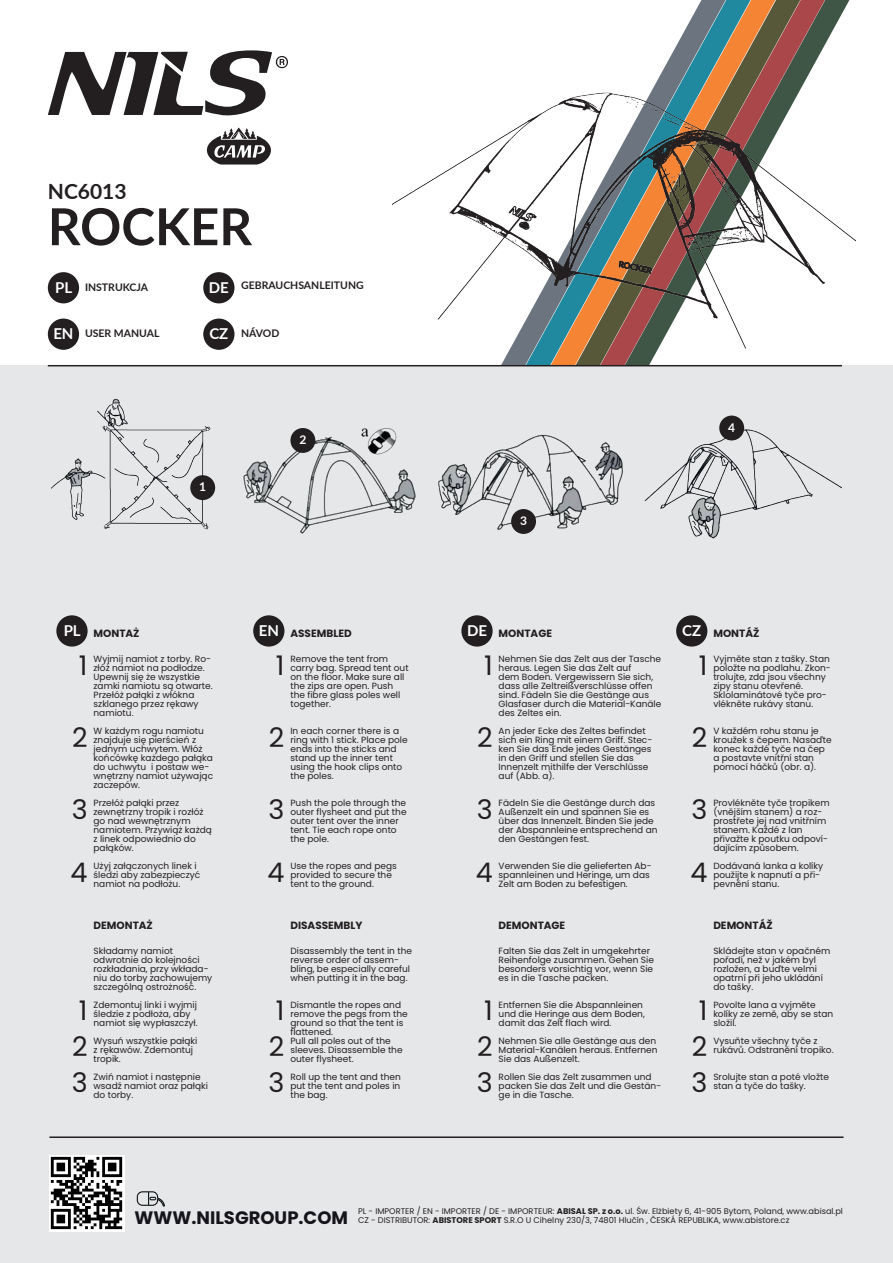
<style>
.page{position:relative;width:893px;height:1263px;background:#fff}
.page>*{position:absolute;margin:0;border:0;box-sizing:border-box;transform-origin:0 0}
.t1{font:700 51px "Lato";color:#231f20}
.t2{font:27px/36px "Poppins";color:#231f20;text-align:justify}
.t3{font:700 21px "Lato";color:#231f20}
.t4{font:700 18px "Poppins";color:#15141a}
.t5{font:700 15px "Lato";color:#fff}
.t6{font:700 12px "Lato";color:#fff}
.t7{font:700 10.5px "Poppins";color:#231f20}
.t8{font:700 10.5px "Lato";color:#231f20}
.t9{font:9px/9px "Poppins";color:#231f20}
.t10{font:8.25px/9px "Poppins";color:#231f20}
.s1{font-family:"Lato";font-size:15px;color:#fff}
.s2{font-weight:700}
</style>
<div class="page">
<svg style="left:664px;top:0;width:86px;height:68px"></svg>
<div style="left:0;top:366px;width:893px;height:897px;background:#e6e7e9"></div>
<hr style="left:48px;top:365px;width:794px;height:1px;background:#231f20">
<div style="left:48px;top:272px;width:31px;height:31px;background:#231f20;border-radius:50%"></div>
<div style="left:48px;top:319px;width:31px;height:31px;background:#231f20;border-radius:50%"></div>
<div style="left:203px;top:272px;width:31px;height:31px;background:#231f20;border-radius:50%"></div>
<div style="left:203px;top:319px;width:31px;height:31px;background:#231f20;border-radius:50%"></div>
<svg style="left:48px;top:50px;width:240px;height:65px"></svg>
<svg style="left:207px;top:127px;width:64px;height:38px"></svg>
<img style="left:49px;top:1155px;width:76px;height:76px">
<svg style="left:137px;top:1191px;width:28px;height:16px"></svg>
<div style="left:56px;top:615px;width:32px;height:32px;background:#231f20;border-radius:50%"></div>
<div style="left:253px;top:615px;width:31px;height:32px;background:#231f20;border-radius:50%"></div>
<div style="left:461px;top:615px;width:32px;height:32px;background:#231f20;border-radius:50%"></div>
<div style="left:676px;top:615px;width:31px;height:32px;background:#231f20;border-radius:50%"></div>
<hr style="left:49px;top:1136px;width:794px;height:2px;background:#231f20">
<img style="left:393px;top:68px;width:463px;height:299px">
<img style="left:51px;top:399px;width:791px;height:140px">
<div style="left:290px;top:428px;width:25px;height:25px;background:#231f20;border-radius:50%"></div>
<div style="left:511px;top:509px;width:25px;height:25px;background:#231f20;border-radius:50%"></div>
<div style="left:719px;top:416px;width:25px;height:24px;background:#231f20;border-radius:50%"></div>
<div style="left:190px;top:475px;width:25px;height:25px;background:#231f20;border-radius:50%"></div>
<h3 class="t3" style="left:48px;top:176px;width:80px">NC6013</h3>
<h1 class="t1" style="left:48px;top:189px;width:206px">ROCKER</h1>
<h3 class="t5" style="left:55px;top:276px;width:19px">PL</h3>
<h3 class="t5" style="left:53px;top:322px;width:22px">EN</h3>
<p class="t8" style="left:241px;top:277px;width:124px">GEBRAUCHSANLEITUNG</p>
<p class="t8" style="left:241px;top:326px;width:40px">NÁVOD</p>
<h3 class="t5" style="left:209px;top:276px;width:22px">DE</h3>
<h3 class="t5" style="left:209px;top:322px;width:20px">CZ</h3>
<p class="t8" style="left:85px;top:279px;width:65px">INSTRUKCJA</p>
<p class="t8" style="left:85px;top:326px;width:76px">USER MANUAL</p>
<h3 class="t6" style="left:728px;top:419px;width:8px">4</h3>
<h3 class="t6" style="left:299px;top:431px;width:8px">2</h3>
<h3 class="t6" style="left:199px;top:478px;width:8px">1</h3>
<h3 class="t6" style="left:520px;top:512px;width:8px">3</h3>
<p class="t7" style="left:64px;top:627px;width:77px"><span class="s1">PL</span> MONTAŻ</p>
<p class="t9" style="left:94px;top:654px;width:121px">Wyjmij namiot z torby. Ro&shy;złóż namiot na podłodze.<br>Upewnij się że wszystkie zamki namiotu są otwarte.<br>Przełóż pałąki z włókna szklanego przez rękawy namiotu.</p>
<p class="t9" style="left:94px;top:726px;width:121px">W każdym rogu namiotu znajduje się pierścień z jednym uchwytem. Włóż końcówkę każdego pałąka do uchwytu i postaw we&shy;wnętrzny namiot używając zaczepów.</p>
<p class="t9" style="left:94px;top:798px;width:120px">Przełóż pałąki przez zewnętrzny tropik i rozłóż go nad wewnętrznym namiotem. Przywiąż każdą z linek odpowiednio do pałąków.</p>
<p class="t9" style="left:94px;top:861px;width:108px">Użyj załączonych linek i śledzi aby zabezpieczyć namiot na podłożu.</p>
<h2 class="t2" style="left:79px;top:648px;width:10px">1</h2>
<h2 class="t2" style="left:72px;top:720px;width:17px">2</h2>
<h2 class="t2" style="left:72px;top:792px;width:17px">3</h2>
<h2 class="t2" style="left:71px;top:855px;width:18px">4</h2>
<p class="t7" style="left:259px;top:627px;width:94px"><span class="s1">EN</span> ASSEMBLED</p>
<p class="t9" style="left:290px;top:654px;width:120px">Remove the tent from carry bag. Spread tent out on the floor. Make sure all the zips are open. Push the fibre glass poles well together.</p>
<p class="t9" style="left:290px;top:726px;width:119px">In each corner there is a ring with 1 stick. Place pole ends into the sticks and stand up the inner tent using the hook clips onto the poles.</p>
<p class="t9" style="left:290px;top:798px;width:118px">Push the pole through the outer flysheet and put the outer tent over the inner tent. Tie each rope onto the pole.</p>
<p class="t9" style="left:290px;top:861px;width:108px">Use the ropes and pegs provided to secure the tent to the ground.</p>
<h2 class="t2" style="left:276px;top:648px;width:10px">1</h2>
<h2 class="t2" style="left:269px;top:720px;width:17px">2</h2>
<h2 class="t2" style="left:269px;top:792px;width:17px">3</h2>
<h2 class="t2" style="left:267px;top:855px;width:18px">4</h2>
<p class="t7" style="left:467px;top:627px;width:87px"><span class="s1">DE</span> MONTAGE</p>
<p class="t9" style="left:499px;top:654px;width:164px">Nehmen Sie das Zelt aus der Tasche heraus. Legen Sie das Zelt auf<br>dem Boden. Vergewissern Sie sich, dass alle Zeltreißverschlüsse offen sind. Fädeln Sie die Gestänge aus<br>Glasfaser durch die Material-Kanäle des Zeltes ein.</p>
<p class="t9" style="left:499px;top:726px;width:155px">An jeder Ecke des Zeltes befindet sich ein Ring mit einem Griff. Stec&shy;ken Sie das Ende jedes Gestänges in den Griff und stellen Sie das<br>Innenzelt mithilfe der Verschlüsse auf (Abb. a).</p>
<p class="t9" style="left:499px;top:798px;width:160px">Fädeln Sie die Gestänge durch das<br>Außenzelt ein und spannen Sie es über das Innenzelt. Binden Sie jede der Abspannleine entsprechend an den Gestängen fest.</p>
<p class="t9" style="left:499px;top:861px;width:155px">Verwenden Sie die gelieferten Ab&shy;spannleinen und Heringe, um das<br>Zelt am Boden zu befestigen.</p>
<h2 class="t2" style="left:484px;top:648px;width:10px">1</h2>
<h2 class="t2" style="left:477px;top:720px;width:17px">2</h2>
<h2 class="t2" style="left:477px;top:792px;width:17px">3</h2>
<h2 class="t2" style="left:476px;top:855px;width:18px">4</h2>
<p class="t7" style="left:682px;top:627px;width:79px"><span class="s1">CZ</span> MONTÁŽ</p>
<p class="t9" style="left:713px;top:654px;width:119px">Vyjměte stan z tašky. Stan položte na podlahu. Zkon&shy;trolujte, zda jsou všechny zipy stanu otevřené.<br>Sklolaminátové tyče pro&shy;vlékněte rukávy stanu.</p>
<p class="t9" style="left:713px;top:726px;width:120px">V každém rohu stanu je kroužek s čepem. Nasaďte konec každé tyče na čep a postavte vnitřní stan pomocí háčků (obr. a).</p>
<p class="t9" style="left:713px;top:798px;width:118px">Provlékněte tyče tropikem (vnějším stanem) a roz&shy;prostřete jej nad vnitřním stanem. Každé z lan přivažte k poutku odpoví&shy;dajícím způsobem.</p>
<p class="t9" style="left:713px;top:861px;width:111px">Dodávaná lanka a kolíky použijte k napnutí a při&shy;pevnění stanu.</p>
<h2 class="t2" style="left:699px;top:648px;width:10px">1</h2>
<h2 class="t2" style="left:692px;top:720px;width:17px">2</h2>
<h2 class="t2" style="left:691px;top:792px;width:17px">3</h2>
<h2 class="t2" style="left:690px;top:855px;width:18px">4</h2>
<p class="t7" style="left:94px;top:919px;width:61px">DEMONTAŻ</p>
<p class="t9" style="left:94px;top:946px;width:120px">Składamy namiot odwrotnie do kolejności rozkładania, przy wkłada&shy;niu do torby zachowujemy szczególną ostrożność.</p>
<p class="t9" style="left:94px;top:1000px;width:106px">Zdemontuj linki i wyjmij śledzie z podłoża, aby namiot się wypłaszczył.</p>
<p class="t9" style="left:94px;top:1036px;width:105px">Wysuń wszystkie pałąki z rękawów. Zdemontuj tropik.</p>
<p class="t9" style="left:94px;top:1072px;width:116px">Zwiń namiot i następnie wsadź namiot oraz pałąki do torby.</p>
<h2 class="t2" style="left:72px;top:993px;width:17px">1<br>2<br>3</h2>
<p class="t7" style="left:290px;top:919px;width:74px">DISASSEMBLY</p>
<p class="t9" style="left:290px;top:946px;width:123px">Disassembly the tent in the reverse order of assem&shy;bling, be especially careful when putting it in the bag.</p>
<p class="t9" style="left:290px;top:1000px;width:119px">Dismantle the ropes and remove the pegs from the ground so that the tent is flattened.<br>Pull all poles out of the sleeves. Disassemble the outer flysheet.</p>
<p class="t9" style="left:290px;top:1072px;width:112px;text-align:justify">Roll up the tent and then put the tent and poles in the bag.</p>
<h2 class="t2" style="left:269px;top:993px;width:17px">1<br>2<br>3</h2>
<p class="t7" style="left:499px;top:919px;width:68px">DEMONTAGE</p>
<p class="t9" style="left:499px;top:946px;width:157px">Falten Sie das Zelt in umgekehrter<br>Reihenfolge zusammen. Gehen Sie besonders vorsichtig vor, wenn Sie es in die Tasche packen.</p>
<p class="t9" style="left:499px;top:1000px;width:148px">Entfernen Sie die Abspannleinen und die Heringe aus dem Boden, damit das Zelt flach wird.</p>
<p class="t9" style="left:499px;top:1036px;width:160px">Nehmen Sie alle Gestänge aus den<br>Material-Kanälen heraus. Entfernen<br>Sie das Außenzelt.</p>
<p class="t9" style="left:499px;top:1072px;width:164px">Rollen Sie das Zelt zusammen und packen Sie das Zelt und die Gestän&shy;ge in die Tasche.</p>
<h2 class="t2" style="left:477px;top:993px;width:17px">1<br>2<br>3</h2>
<p class="t7" style="left:713px;top:919px;width:61px">DEMONTÁŽ</p>
<p class="t9" style="left:713px;top:946px;width:119px">Skládejte stan v opačném pořadí, než v jakém byl rozložen, a buďte velmi opatrní při jeho ukládání do tašky.</p>
<p class="t9" style="left:713px;top:1000px;width:121px">Povolte lana a vyjměte kolíky ze země, aby se stan složil.</p>
<p class="t9" style="left:713px;top:1036px;width:122px">Vysuňte všechny tyče z rukávů. Odstranění tropiko.</p>
<p class="t9" style="left:713px;top:1072px;width:117px">Srolujte stan a poté vložte stan a tyče do tašky.</p>
<h2 class="t2" style="left:691px;top:993px;width:17px">1<br>2<br>3</h2>
<h3 class="t4" style="left:135px;top:1207px;width:215px">WWW.NILSGROUP.COM</h3>
<p class="t10" style="left:358px;top:1207px;width:486px">PL - IMPORTER / EN - IMPORTER / DE - IMPORTEUR: <span class="s2">ABISAL SP. z o.o.</span> ul. Św. Elżbiety 6, 41-905 Bytom, Poland, www.abisal.pl<br>CZ - DISTRIBUTOR: <span class="s2">ABISTORE SPORT</span> S.R.O U Cihelny 230/3, 74801 Hlučín , ČESKÁ REPUBLIKA, www.abistore.cz</p>
</div>
